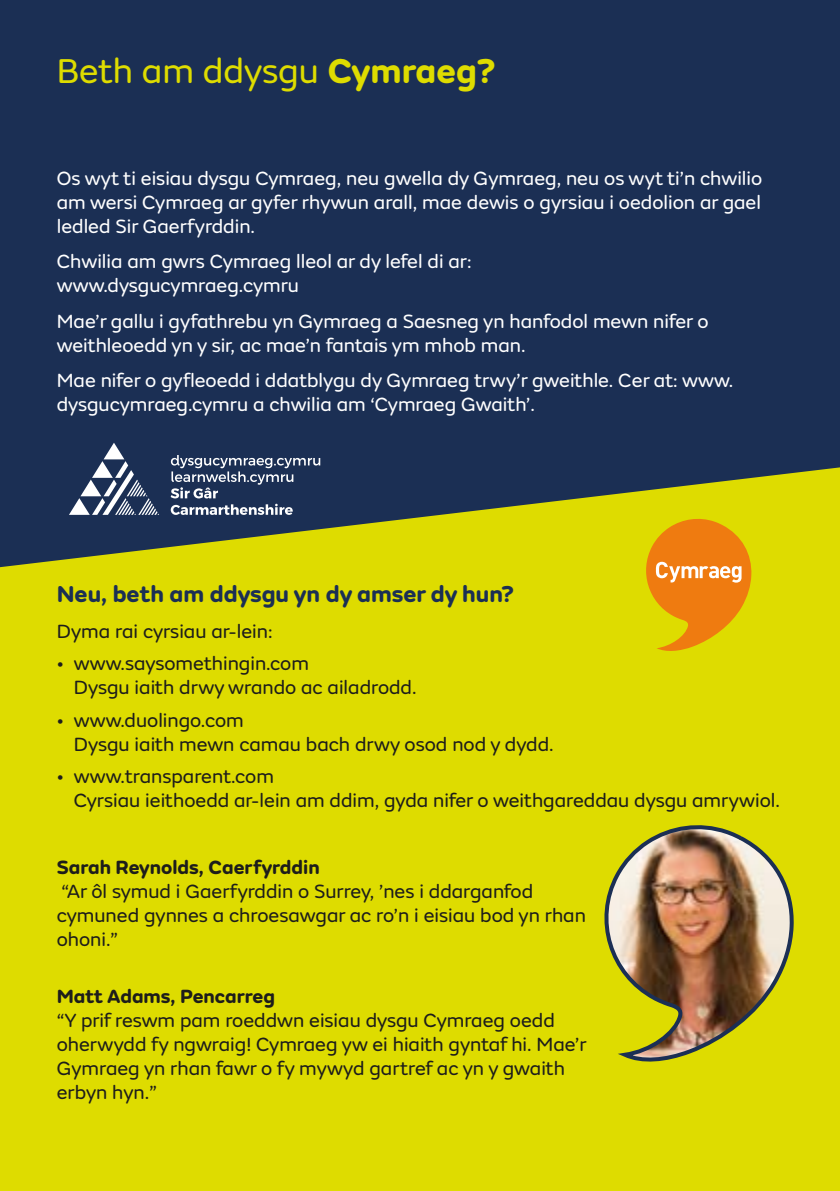
<style>
.page{position:relative;width:840px;height:1191px;background:#fff}
.page>*{position:absolute;margin:0;border:0;box-sizing:border-box;transform-origin:0 0}
.t1{font:36px "FS Aldrin";color:#dedc00}
.t2{font:700 24px "FS Aldrin";color:#1b2f54}
.t3{font:20px/24px "FS Aldrin";color:#1d1d1b}
.t4{font:20px/24px "FS Aldrin";color:#fff}
.t5{font:700 20px "FS Aldrin";color:#1d1d1b}
.s1{font-weight:700}
</style>
<div class="page">
<div style="left:0;top:340px;width:839px;height:851px;background:#dedc00"></div>
<svg style="left:0;top:122px;width:839px;height:445px;background:#2e404b"></svg>
<div style="left:0;top:0;width:839px;height:122px;background:#1b2f54"></div>
<svg style="left:69px;top:443px;width:90px;height:72px;background:#4e5d7a"></svg>
<svg style="left:170px;top:455px;width:150px;height:43px;background:#445472"></svg>
<svg style="left:171px;top:504px;width:122px;height:11px"></svg>
<svg style="left:645px;top:516px;width:106px;height:135px"></svg>
<img style="left:604px;top:825px;width:190px;height:237px">
<h1 class="t1" style="left:57px;top:50px;width:440px">Beth am ddysgu <span class="s1">Cymraeg?</span></h1>
<p class="t4" style="left:57px;top:166px;width:706px;text-align:justify">Os wyt ti eisiau dysgu Cymraeg, neu gwella dy Gymraeg, neu os wyt ti’n chwilio am wersi Cymraeg ar gyfer rhywun arall, mae dewis o gyrsiau i oedolion ar gael ledled Sir Gaerfyrddin.</p>
<p class="t4" style="left:57px;top:250px;width:416px">Chwilia am gwrs Cymraeg lleol ar dy lefel di ar: www.dysgucymraeg.cymru</p>
<p class="t4" style="left:57px;top:309px;width:653px">Mae’r gallu i gyfathrebu yn Gymraeg a Saesneg yn hanfodol mewn nifer o weithleoedd yn y sir, ac mae’n fantais ym mhob man.</p>
<p class="t4" style="left:57px;top:368px;width:677px">Mae nifer o gyfleoedd i ddatblygu dy Gymraeg trwy’r gweithle. Cer at: www. dysgucymraeg.cymru a chwilia am ‘Cymraeg Gwaith’.</p>
<p class="t2" style="left:57px;top:578px;width:458px">Neu, beth am ddysgu yn dy amser dy hun?</p>
<p class="t3" style="left:57px;top:619px;width:217px">Dyma rai cyrsiau ar-lein:</p>
<p class="t3" style="left:74px;top:651px;width:344px;text-indent:-17px">• www.saysomethingin.com<br>Dysgu iaith drwy wrando ac ailadrodd.</p>
<p class="t3" style="left:74px;top:708px;width:481px;text-indent:-17px">• www.duolingo.com<br>Dysgu iaith mewn camau bach drwy osod nod y dydd.</p>
<p class="t3" style="left:74px;top:764px;width:707px;text-indent:-17px">• www.transparent.com<br>Cyrsiau ieithoedd ar-lein am ddim, gyda nifer o weithgareddau dysgu amrywiol.</p>
<p class="t5" style="left:57px;top:854px;width:264px">Sarah Reynolds, Caerfyrddin</p>
<p class="t3" style="left:57px;top:879px;width:530px">“Ar ôl symud i Gaerfyrddin o Surrey, ’nes i ddarganfod cymuned gynnes a chroesawgar ac ro’n i eisiau bod yn rhan ohoni.”</p>
<p class="t5" style="left:57px;top:983px;width:219px">Matt Adams, Pencarreg</p>
<p class="t3" style="left:57px;top:1008px;width:531px">“Y prif reswm pam roeddwn eisiau dysgu Cymraeg oedd oherwydd fy ngwraig! Cymraeg yw ei hiaith gyntaf hi. Mae’r Gymraeg yn rhan fawr o fy mywyd gartref ac yn y gwaith erbyn hyn.”</p>
</div>
